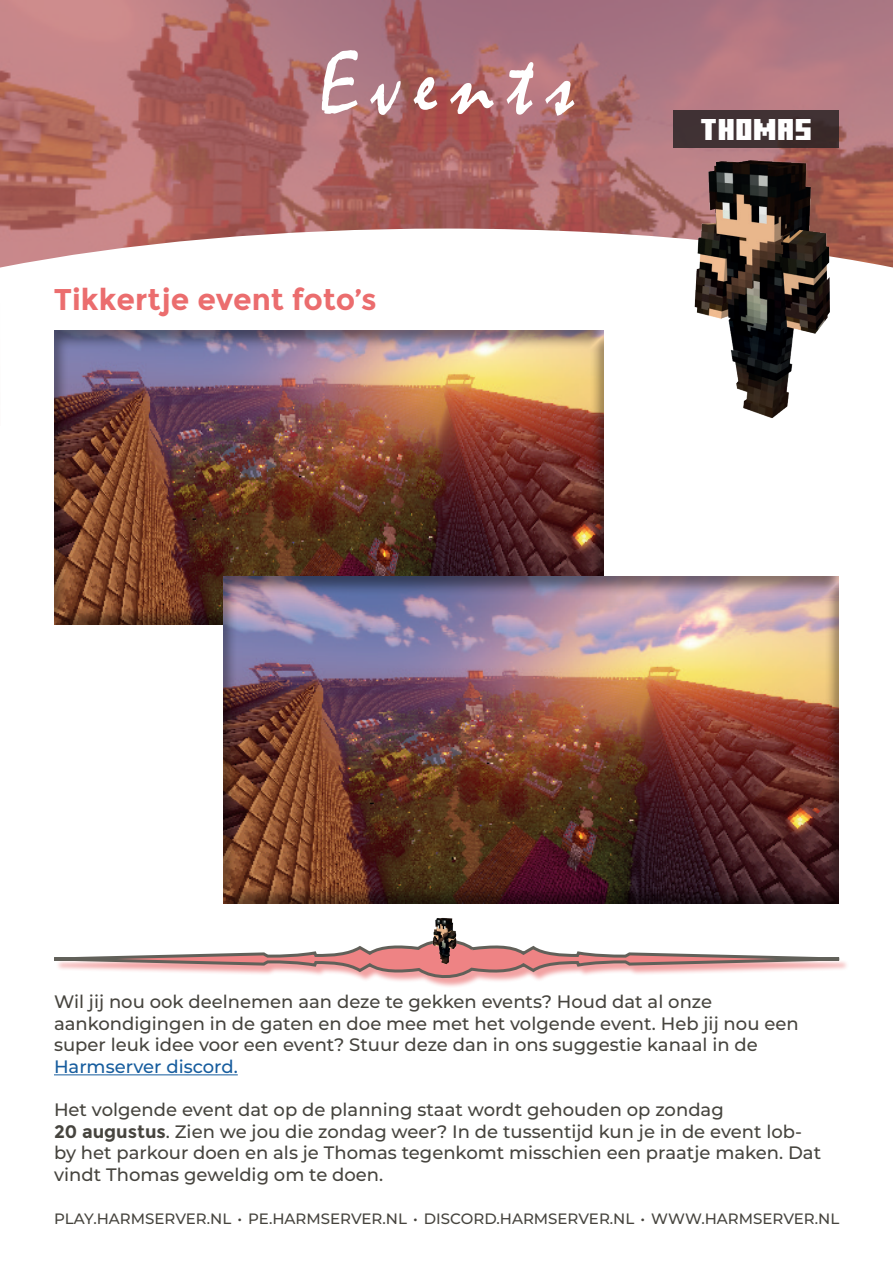
<style>
.page{position:relative;width:893px;height:1263px;background:#fff}
.page>*{position:absolute;margin:0;border:0;box-sizing:border-box;transform-origin:0 0}
.t1{font:90px "Mistral";letter-spacing:.16em;color:#fff}
.t2{font:700 30px "Montserrat";color:#eb6d6e}
.t3{font:30px "Minecraft Ten";color:#fff}
.t4{font:500 18px/21.6px "Montserrat";color:#46443e}
.t5{font:500 18px "Montserrat";color:#175d9e}
.t6{font:500 15px "Montserrat";color:#46443e}
.s1{font-weight:700}
</style>
<div class="page">
<hr style="left:54px;top:1074px;width:184px;height:1px;background:#175d9e">
<div style="left:55px;top:941px;width:795px;height:48px;background:#eb6d6e;opacity:.75"></div>
<svg style="left:54px;top:941px;width:788px;height:38px"></svg>
<img style="left:420px;top:917px;width:50px;height:48px">
<svg style="left:0;top:0;width:893px;height:229px;background:#ae6c6f"></svg>
<svg style="left:0;top:229px;width:629px;height:39px"></svg>
<img style="left:629px;top:135px;width:264px;height:283px">
<div style="left:674px;top:111px;width:165px;height:37px;background:#403234"></div>
<div style="left:38px;top:330px;width:568px;height:304px;background:#231f20;opacity:.5"></div>
<div style="left:222px;top:576px;width:619px;height:330px;background:#231f20;opacity:.5"></div>
<h1 class="t1" style="left:319px;top:30px;width:257px">Events</h1>
<h2 class="t2" style="left:54px;top:282px;width:324px">Tikkertje event foto’s</h2>
<h2 class="t3" style="left:700px;top:117px;width:114px">THOMAS</h2>
<p class="t4" style="left:54px;top:990px;width:746px">Wil jij nou ook deelnemen aan deze te gekken events? Houd dat al onze aankondigingen in de gaten en doe mee met het volgende event. Heb jij nou een super leuk idee voor een event? Stuur deze dan in ons suggestie kanaal in de</p>
<p class="t5" style="left:54px;top:1054px;width:185px">Harmserver discord.</p>
<p class="t4" style="left:54px;top:1098px;width:769px">Het volgende event dat op de planning staat wordt gehouden op zondag<br><span class="s1">20 augustus</span>. Zien we jou die zondag weer? In de tussentijd kun je in de event lob&shy;by het parkour doen en als je Thomas tegenkomt misschien een praatje maken. Dat vindt Thomas geweldig om te doen.</p>
<p class="t6" style="left:54px;top:1208px;width:787px">PLAY.HARMSERVER.NL • PE.HARMSERVER.NL • DISCORD.HARMSERVER.NL • WWW.HARMSERVER.NL</p>
</div>
